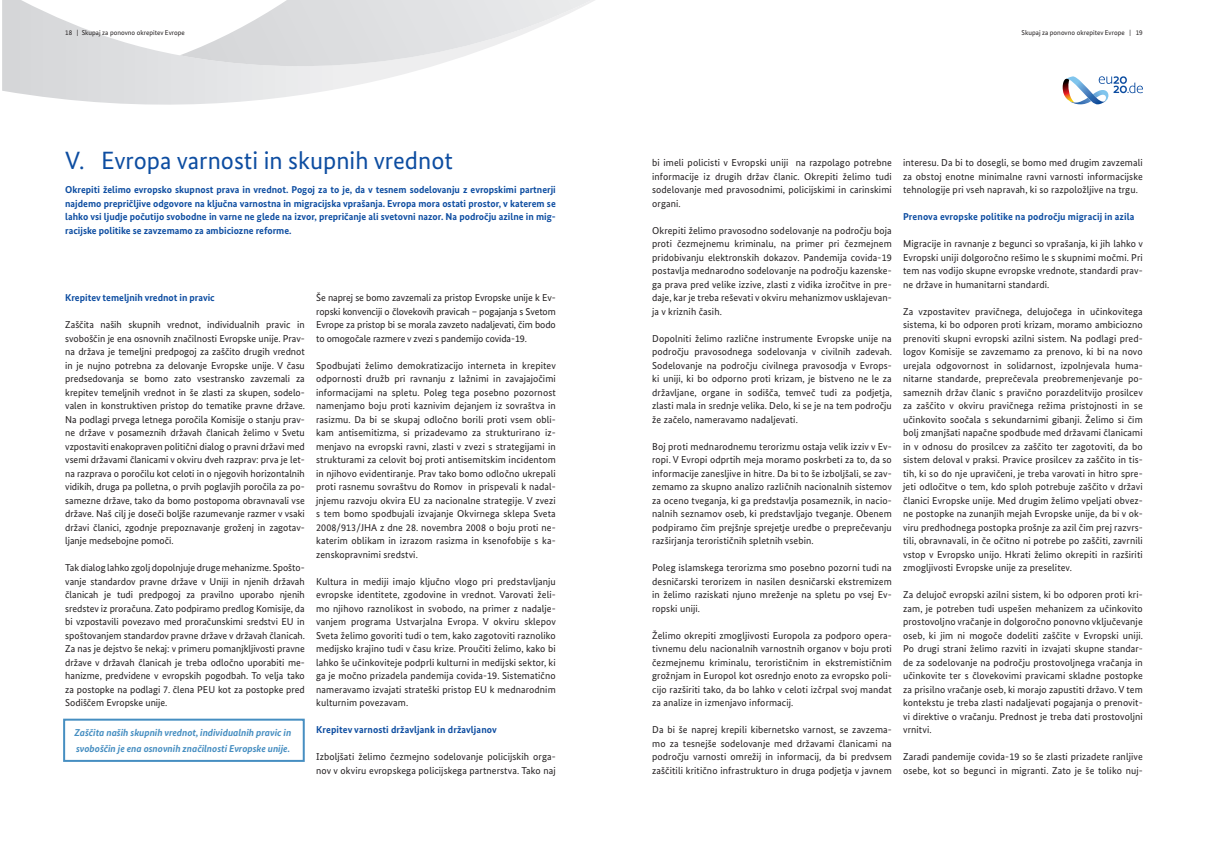
<style>
.page{position:relative;width:1208px;height:859px;background:#fff}
.page>*{position:absolute;margin:0;border:0;box-sizing:border-box;transform-origin:0 0}
.t1{font:25px "Bundes Sans";color:#0d4da1}
.t2{font:10px/13.5px "Bundes Sans";letter-spacing:.01em;color:#231f20;text-align:justify}
.t3{font:700 10px/13.5px "Bundes Sans";color:#0d4da1;text-align:justify}
.t4{font:italic 700 10px/16px "Bundes Sans";letter-spacing:-.005em;color:#468ec1}
.t5{font:7px "Bundes Sans";color:#231f20}
</style>
<div class="page">
<svg style="left:1062px;top:76px;width:81px;height:28px"></svg>
<svg style="left:2px;top:0;width:593px;height:105px"></svg>
<svg style="left:180px;top:0;width:412px;height:76px"></svg>
<div style="left:63px;top:719px;width:242px;height:43px;background:#fff;border:2px solid #468ec1"></div>
<p class="t5" style="left:65px;top:29px;width:121px">18 | Skupaj za ponovno okrepitev Evrope</p>
<p class="t1" style="left:65px;top:145px;width:389px">V. Evropa varnosti in skupnih vrednot</p>
<p class="t3" style="left:65px;top:183px;width:492px">Okrepiti želimo evropsko skupnost prava in vrednot. Pogoj za to je, da v tesnem sodelovanju z evropskimi partnerji najdemo prepričljive odgovore na ključna varnostna in migracijska vprašanja. Evropa mora ostati prostor, v katerem se lahko vsi ljudje počutijo svobodne in varne ne glede na izvor, prepričanje ali svetovni nazor. Na področju azilne in mig&shy;racijske politike se zavzemamo za ambiciozne reforme.</p>
<p class="t3" style="left:65px;top:291px;width:151px">Krepitev temeljnih vrednot in pravic</p>
<p class="t2" style="left:65px;top:318px;width:241px">Zaščita naših skupnih vrednot, individualnih pravic in svoboščin je ena osnovnih značilnosti Evropske unije. Prav&shy;na država je temeljni predpogoj za zaščito drugih vrednot in je nujno potrebna za delovanje Evropske unije. V času predsedovanja se bomo zato vsestransko zavzemali za krepitev temeljnih vrednot in še zlasti za skupen, sodelo&shy;valen in konstruktiven pristop do tematike pravne države.<br>Na podlagi prvega letnega poročila Komisije o stanju prav&shy;ne države v posameznih državah članicah želimo v Svetu vzpostaviti enakopraven politični dialog o pravni državi med vsemi državami članicami v okviru dveh razprav: prva je let&shy;na razprava o poročilu kot celoti in o njegovih horizontalnih vidikih, druga pa polletna, o prvih poglavjih poročila za po&shy;samezne države, tako da bomo postopoma obravnavali vse države. Naš cilj je doseči boljše razumevanje razmer v vsaki državi članici, zgodnje prepoznavanje groženj in zagotav&shy;ljanje medsebojne pomoči.</p>
<p class="t2" style="left:65px;top:561px;width:241px">Tak dialog lahko zgolj dopolnjuje druge mehanizme. Spošto&shy;vanje standardov pravne države v Uniji in njenih državah članicah je tudi predpogoj za pravilno uporabo njenih sredstev iz proračuna. Zato podpiramo predlog Komisije, da bi vzpostavili povezavo med proračunskimi sredstvi EU in spoštovanjem standardov pravne države v državah članicah.</p>
<p class="t2" style="left:65px;top:642px;width:241px">Za nas je dejstvo še nekaj: v primeru pomanjkljivosti pravne države v državah članicah je treba odločno uporabiti me&shy;hanizme, predvidene v evropskih pogodbah. To velja tako za postopke na podlagi 7. člena PEU kot za postopke pred Sodiščem Evropske unije.</p>
<p class="t4" style="left:75px;top:724px;width:218px">Zaščita naših skupnih vrednot, individualnih pravic in svoboščin je ena osnovnih značilnosti Evropske unije.</p>
<p class="t2" style="left:316px;top:291px;width:241px">Še naprej se bomo zavzemali za pristop Evropske unije k Ev&shy;ropski konvenciji o človekovih pravicah – pogajanja s Svetom Evrope za pristop bi se morala zavzeto nadaljevati, čim bodo to omogočale razmere v zvezi s pandemijo covida-19.</p>
<p class="t2" style="left:316px;top:358px;width:241px">Spodbujati želimo demokratizacijo interneta in krepitev odpornosti družb pri ravnanju z lažnimi in zavajajočimi informacijami na spletu. Poleg tega posebno pozornost namenjamo boju proti kaznivim dejanjem iz sovraštva in rasizmu. Da bi se skupaj odločno borili proti vsem obli&shy;kam antisemitizma, si prizadevamo za strukturirano iz&shy;menjavo na evropski ravni, zlasti v zvezi s strategijami in strukturami za celovit boj proti antisemitskim incidentom in njihovo evidentiranje. Prav tako bomo odločno ukrepali proti rasnemu sovraštvu do Romov in prispevali k nadal&shy;jnjemu razvoju okvira EU za nacionalne strategije. V zvezi s tem bomo spodbujali izvajanje Okvirnega sklepa Sveta 2008/913/JHA z dne 28. novembra 2008 o boju proti ne&shy;katerim oblikam in izrazom rasizma in ksenofobije s ka&shy;zenskopravnimi sredstvi.</p>
<p class="t2" style="left:316px;top:574px;width:241px">Kultura in mediji imajo ključno vlogo pri predstavljanju evropske identitete, zgodovine in vrednot. Varovati želi&shy;mo njihovo raznolikost in svobodo, na primer z nadalje&shy;vanjem programa Ustvarjalna Evropa. V okviru sklepov Sveta želimo govoriti tudi o tem, kako zagotoviti raznoliko medijsko krajino tudi v času krize. Proučiti želimo, kako bi lahko še učinkoviteje podprli kulturni in medijski sektor, ki ga je močno prizadela pandemija covida-19. Sistematično nameravamo izvajati strateški pristop EU k mednarodnim kulturnim povezavam.</p>
<p class="t3" style="left:316px;top:723px;width:182px">Krepitev varnosti državljank in državljanov</p>
<p class="t2" style="left:316px;top:750px;width:241px">Izboljšati želimo čezmejno sodelovanje policijskih orga&shy;nov v okviru evropskega policijskega partnerstva. Tako naj</p>
<p class="t5" style="left:1021px;top:29px;width:123px">Skupaj za ponovno okrepitev Evrope | 19</p>
<p class="t2" style="left:652px;top:156px;width:241px">bi imeli policisti v Evropski uniji na razpolago potrebne informacije iz drugih držav članic. Okrepiti želimo tudi sodelovanje med pravosodnimi, policijskimi in carinskimi organi.</p>
<p class="t2" style="left:652px;top:223px;width:241px">Okrepiti želimo pravosodno sodelovanje na področju boja proti čezmejnemu kriminalu, na primer pri čezmejnem pridobivanju elektronskih dokazov. Pandemija covida-19 postavlja mednarodno sodelovanje na področju kazenske&shy;ga prava pred velike izzive, zlasti z vidika izročitve in pre&shy;daje, kar je treba reševati v okviru mehanizmov usklajevan&shy;ja v kriznih časih.</p>
<p class="t2" style="left:652px;top:331px;width:241px">Dopolniti želimo različne instrumente Evropske unije na področju pravosodnega sodelovanja v civilnih zadevah.<br>Sodelovanje na področju civilnega pravosodja v Evrops&shy;ki uniji, ki bo odporno proti krizam, je bistveno ne le za državljane, organe in sodišča, temveč tudi za podjetja, zlasti mala in srednje velika. Delo, ki se je na tem področju že začelo, nameravamo nadaljevati.</p>
<p class="t2" style="left:652px;top:439px;width:241px">Boj proti mednarodnemu terorizmu ostaja velik izziv v Ev&shy;ropi. V Evropi odprtih meja moramo poskrbeti za to, da so informacije zanesljive in hitre. Da bi to še izboljšali, se zav&shy;zemamo za skupno analizo različnih nacionalnih sistemov za oceno tveganja, ki ga predstavlja posameznik, in nacio&shy;nalnih seznamov oseb, ki predstavljajo tveganje. Obenem podpiramo čim prejšnje sprejetje uredbe o preprečevanju razširjanja terorističnih spletnih vsebin.</p>
<p class="t2" style="left:652px;top:561px;width:241px">Poleg islamskega terorizma smo posebno pozorni tudi na desničarski terorizem in nasilen desničarski ekstremizem in želimo raziskati njuno mreženje na spletu po vsej Ev&shy;ropski uniji.</p>
<p class="t2" style="left:652px;top:628px;width:241px">Želimo okrepiti zmogljivosti Europola za podporo opera&shy;tivnemu delu nacionalnih varnostnih organov v boju proti čezmejnemu kriminalu, terorističnim in ekstremističnim grožnjam in Europol kot osrednjo enoto za evropsko poli&shy;cijo razširiti tako, da bo lahko v celoti izčrpal svoj mandat za analize in izmenjavo informacij.</p>
<p class="t2" style="left:652px;top:723px;width:241px">Da bi še naprej krepili kibernetsko varnost, se zavzema&shy;mo za tesnejše sodelovanje med državami članicami na področju varnosti omrežij in informacij, da bi predvsem zaščitili kritično infrastrukturo in druga podjetja v javnem</p>
<p class="t2" style="left:903px;top:156px;width:241px">interesu. Da bi to dosegli, se bomo med drugim zavzemali za obstoj enotne minimalne ravni varnosti informacijske tehnologije pri vseh napravah, ki so razpoložljive na trgu.</p>
<p class="t3" style="left:903px;top:210px;width:233px">Prenova evropske politike na področju migracij in azila</p>
<p class="t2" style="left:903px;top:237px;width:241px">Migracije in ravnanje z begunci so vprašanja, ki jih lahko v Evropski uniji dolgoročno rešimo le s skupnimi močmi. Pri tem nas vodijo skupne evropske vrednote, standardi prav&shy;ne države in humanitarni standardi.</p>
<p class="t2" style="left:903px;top:304px;width:241px">Za vzpostavitev pravičnega, delujočega in učinkovitega sistema, ki bo odporen proti krizam, moramo ambiciozno prenoviti skupni evropski azilni sistem. Na podlagi pred&shy;logov Komisije se zavzemamo za prenovo, ki bi na novo urejala odgovornost in solidarnost, izpolnjevala huma&shy;nitarne standarde, preprečevala preobremenjevanje po&shy;sameznih držav članic s pravično porazdelitvijo prosilcev za zaščito v okviru pravičnega režima pristojnosti in se učinkovito soočala s sekundarnimi gibanji. Želimo si čim bolj zmanjšati napačne spodbude med državami članicami in v odnosu do prosilcev za zaščito ter zagotoviti, da bo sistem deloval v praksi. Pravice prosilcev za zaščito in tis&shy;tih, ki so do nje upravičeni, je treba varovati in hitro spre&shy;jeti odločitve o tem, kdo sploh potrebuje zaščito v državi članici Evropske unije. Med drugim želimo vpeljati obvez&shy;ne postopke na zunanjih mejah Evropske unije, da bi v ok&shy;viru predhodnega postopka prošnje za azil čim prej razvrs&shy;tili, obravnavali, in če očitno ni potrebe po zaščiti, zavrnili vstop v Evropsko unijo. Hkrati želimo okrepiti in razširiti zmogljivosti Evropske unije za preselitev.</p>
<p class="t2" style="left:903px;top:588px;width:241px">Za delujoč evropski azilni sistem, ki bo odporen proti kri&shy;zam, je potreben tudi uspešen mehanizem za učinkovito prostovoljno vračanje in dolgoročno ponovno vključevanje oseb, ki jim ni mogoče dodeliti zaščite v Evropski uniji.<br>Po drugi strani želimo razviti in izvajati skupne standar&shy;de za sodelovanje na področju prostovoljnega vračanja in učinkovite ter s človekovimi pravicami skladne postopke za prisilno vračanje oseb, ki morajo zapustiti državo. V tem kontekstu je treba zlasti nadaljevati pogajanja o prenovit&shy;vi direktive o vračanju. Prednost je treba dati prostovoljni vrnitvi.</p>
<p class="t2" style="left:903px;top:750px;width:241px">Zaradi pandemije covida-19 so še zlasti prizadete ranljive osebe, kot so begunci in migranti. Zato je še toliko nuj-</p>
</div>
